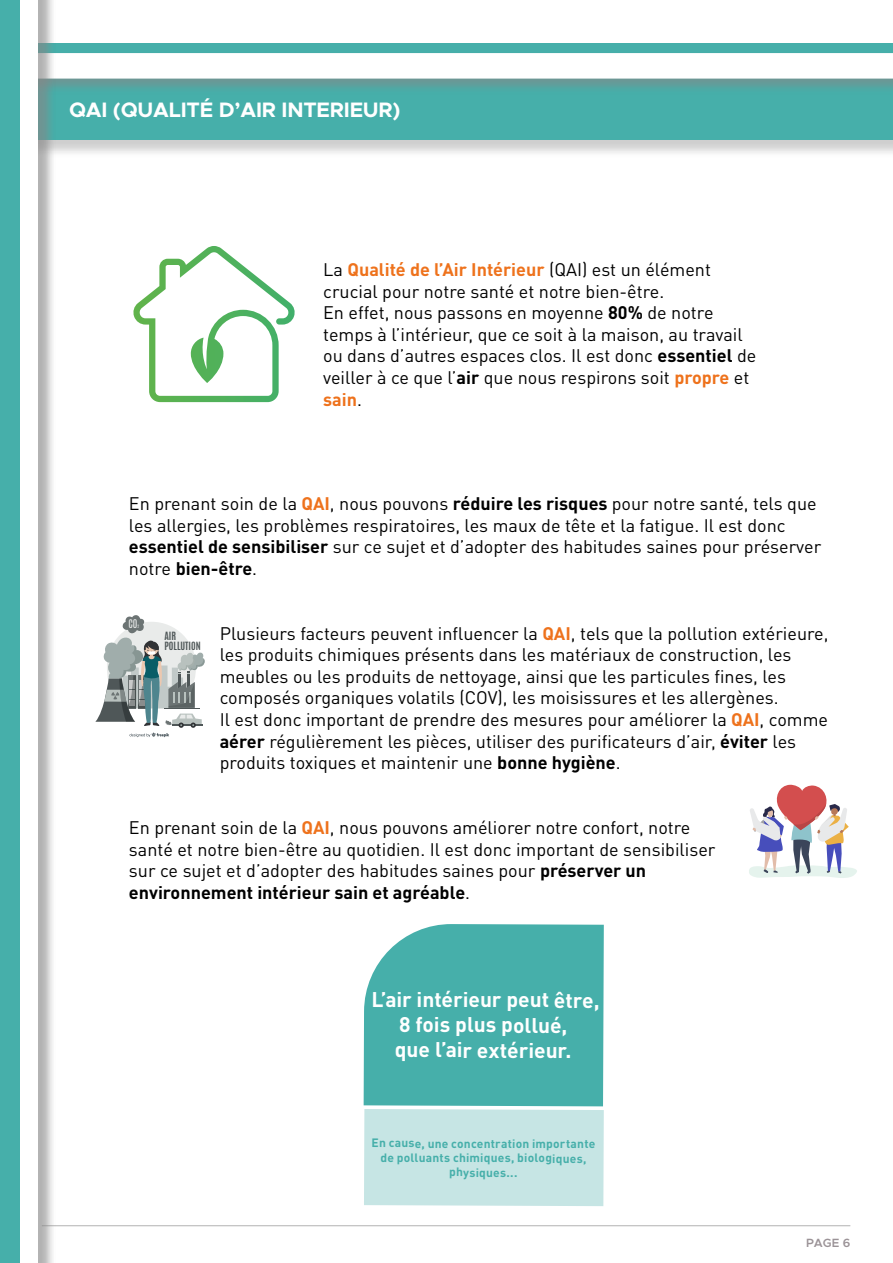
<style>
.page{position:relative;width:893px;height:1263px;background:#fff}
.page>*{position:absolute;margin:0;border:0;box-sizing:border-box;transform-origin:0 0}
.t1{font:700 21px/25.2px "DIN Pro";letter-spacing:-.01em;color:#fff;text-align:center}
.t2{font:700 21px "Metropolis";letter-spacing:-.01em;color:#fff}
.t3{font:18px/21.6px "DIN Pro";color:#000}
.t4{font:700 12px/14.4px "DIN Pro";letter-spacing:.01em;color:#46afaa;text-align:center}
.t5{font:600 12px "Metropolis";color:#9b9397}
.t6{font:10.05px "Antonio";color:#e9ebea}
.t7{font:700 9.45px/9.4px "Antonio";color:#4f5758}
.t8{font:3.9px "Antonio";color:#e9ebea}
.s1{font-weight:700;color:#ee721c}
.s2{font-weight:700}
</style>
<div class="page">
<svg style="left:364px;top:924px;width:240px;height:282px;background:#7bc5c2"></svg>
<svg style="left:133px;top:246px;width:162px;height:156px"></svg>
<svg style="left:95px;top:615px;width:110px;height:122px"></svg>
<svg style="left:749px;top:784px;width:108px;height:94px"></svg>
<hr style="left:42px;top:1225px;width:808px;height:1px;background:#b3b2b2">
<div style="left:0;top:46px;width:893px;height:112px;background:#878787;opacity:.4"></div>
<div style="left:0;top:43px;width:893px;height:96px;background:#46afaa"></div>
<div style="left:0;top:52px;width:893px;height:42px;background:#878787;opacity:.6"></div>
<svg style="left:56px;top:53px;width:837px;height:26px;background:#fcfdfd"></svg>
<div style="left:0;top:0;width:28px;height:1263px;background:#46afaa"></div>
<div style="left:23px;top:0;width:33px;height:1263px;background:#878787;opacity:.4"></div>
<div style="left:20px;top:0;width:17px;height:1263px;background:#fff"></div>
<p class="t2" style="left:69px;top:97px;width:333px">QAI (QUALITÉ D’AIR INTERIEUR)</p>
<p class="t3" style="left:323px;top:257px;width:435px">La <span class="s1">Qualité de l’Air Intérieur</span> (QAI) est un élément crucial pour notre santé et notre bien-être.<br>En effet, nous passons en moyenne <span class="s2">80%</span> de notre temps à l’intérieur, que ce soit à la maison, au travail ou dans d’autres espaces clos. Il est donc <span class="s2">essentiel</span> de veiller à ce que l’<span class="s2">air</span> que nous respirons soit <span class="s1">propre</span> et <span class="s1">sain</span>.</p>
<p class="t3" style="left:129px;top:491px;width:694px">En prenant soin de la <span class="s1">QAI</span>, nous pouvons <span class="s2">réduire les risques</span> pour notre santé, tels que les allergies, les problèmes respiratoires, les maux de tête et la fatigue. Il est donc <span class="s2">essentiel de sensibiliser</span> sur ce sujet et d’adopter des habitudes saines pour préserver notre <span class="s2">bien-être</span>.</p>
<p class="t6" style="left:128px;top:616px;width:11px">CO</p>
<p class="t8" style="left:138px;top:623px;width:3px">2</p>
<p class="t7" style="left:164px;top:632px;width:38px">AIR<br>POLLUTION</p>
<p class="t3" style="left:220px;top:620px;width:610px">Plusieurs facteurs peuvent influencer la <span class="s1">QAI</span>, tels que la pollution extérieure, les produits chimiques présents dans les matériaux de construction, les meubles ou les produits de nettoyage, ainsi que les particules fines, les composés organiques volatils (COV), les moisissures et les allergènes.<br>Il est donc important de prendre des mesures pour améliorer la <span class="s1">QAI</span>, comme <span class="s2">aérer</span> régulièrement les pièces, utiliser des purificateurs d’air, <span class="s2">éviter</span> les produits toxiques et maintenir une <span class="s2">bonne hygiène</span>.</p>
<p class="t3" style="left:129px;top:815px;width:588px">En prenant soin de la <span class="s1">QAI</span>, nous pouvons améliorer notre confort, notre santé et notre bien-être au quotidien. Il est donc important de sensibiliser sur ce sujet et d’adopter des habitudes saines pour <span class="s2">préserver un environnement intérieur sain et agréable</span>.</p>
<p class="t1" style="left:372px;top:984px;width:230px">L’air intérieur peut être,<br>8 fois plus pollué,<br>que l’air extérieur.</p>
<p class="t4" style="left:372px;top:1135px;width:225px">En cause, une concentration importante de polluants chimiques, biologiques, physiques...</p>
<p class="t5" style="left:806px;top:1235px;width:46px">PAGE 6</p>
</div>
